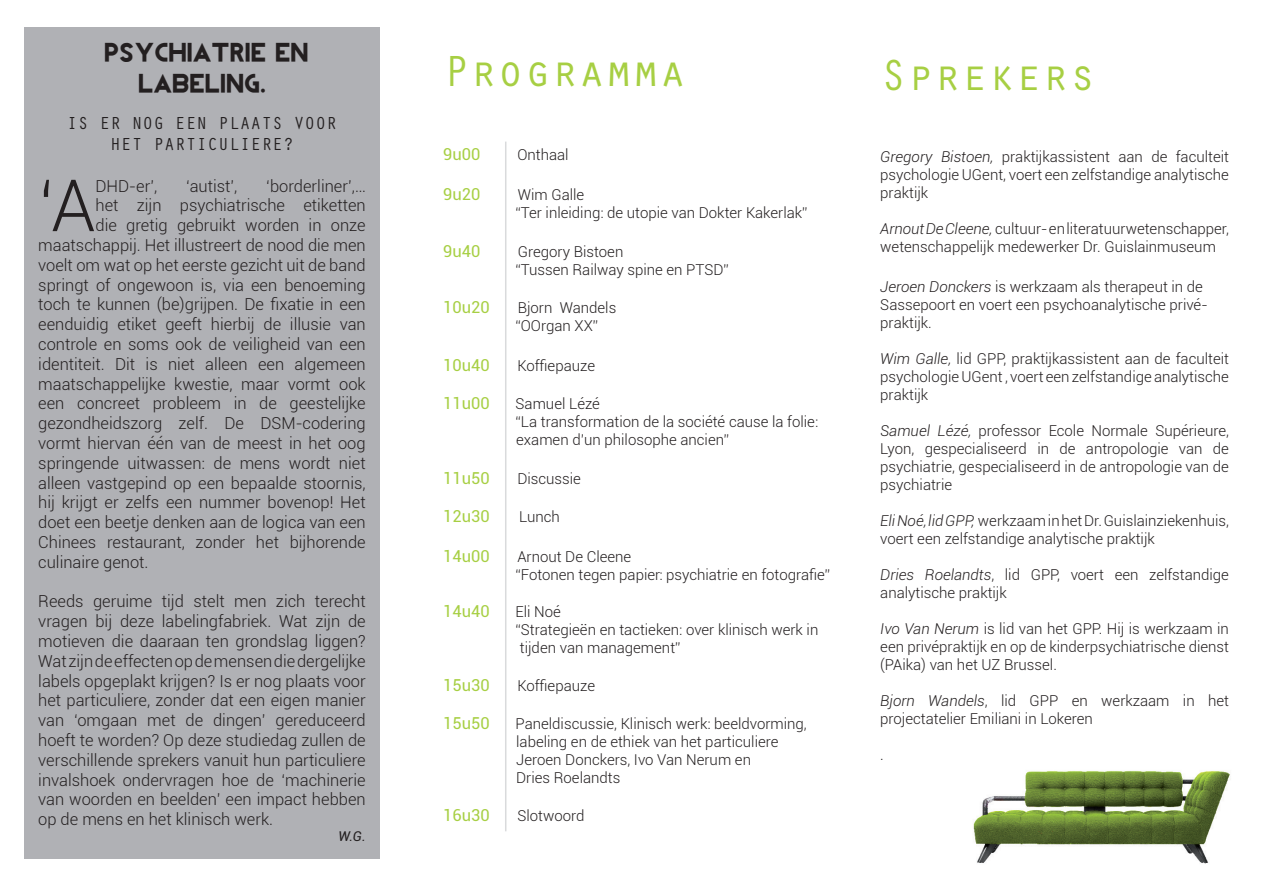
<style>
.page{position:relative;width:1263px;height:893px;background:#fff}
.page>*{position:absolute;margin:0;border:0;box-sizing:border-box;transform-origin:0 0}
.t1{font:300 72.15px "Roboto";color:#231f20}
.t2{font:45px "Orator Std";color:#a7cf43}
.t3{font:25.5px/30.6px "REVOLUTION";color:#231f20;text-align:center}
.t4{font:18px/21.6px "Orator Std";color:#231f20;text-align:center}
.t5{font:300 16.5px/19.8px "Roboto";color:#231f20;text-align:justify}
.t6{font:16.5px "Roboto";color:#a7cf43}
.t7{font:300 15px/18px "Roboto";color:#231f20}
.t8{font:italic 13.5px "Roboto";color:#231f20}
.s1{font-style:italic}
</style>
<div class="page">
<img style="left:973px;top:771px;width:257px;height:93px">
<div style="left:24px;top:28px;width:356px;height:831px;background:#b0b1b5"></div>
<hr style="left:505px;top:142px;width:1px;height:689px;background:#d9dadc">
<h3 class="t3" style="left:104px;top:32px;width:206px">PSYCHIATRIE EN<br>LABELING.</h3>
<p class="t4" style="left:67px;top:111px;width:272px">IS ER NOG EEN PLAATS VOOR<br>HET PARTICULIERE?</p>
<h1 class="t1" style="left:38px;top:156px;width:59px">‘A</h1>
<p class="t5" style="left:95px;top:175px;width:63px">DHD-er’,</p>
<p class="t5" style="left:186px;top:175px;width:53px">‘autist’,</p>
<p class="t5" style="left:266px;top:175px;width:101px">‘borderliner’,…</p>
<p class="t5" style="left:95px;top:195px;width:272px">het zijn psychiatrische etiketten</p>
<p class="t5" style="left:95px;top:215px;width:272px">die gretig gebruikt worden in onze</p>
<p class="t5" style="left:38px;top:235px;width:329px">maatschappij. Het illustreert de nood die men</p>
<p class="t5" style="left:38px;top:254px;width:329px">voelt om wat op het eerste gezicht uit de band</p>
<p class="t5" style="left:38px;top:274px;width:329px">springt of ongewoon is, via een benoeming</p>
<p class="t5" style="left:38px;top:294px;width:329px">toch te kunnen (be)grijpen. De fixatie in een</p>
<p class="t5" style="left:38px;top:314px;width:329px">eenduidig etiket geeft hierbij de illusie van</p>
<p class="t5" style="left:38px;top:334px;width:329px">controle en soms ook de veiligheid van een</p>
<p class="t5" style="left:38px;top:353px;width:329px">identiteit. Dit is niet alleen een algemeen</p>
<p class="t5" style="left:38px;top:373px;width:329px">maatschappelijke kwestie, maar vormt ook</p>
<p class="t5" style="left:38px;top:393px;width:329px">een concreet probleem in de geestelijke</p>
<p class="t5" style="left:38px;top:413px;width:329px">gezondheidszorg zelf. De DSM-codering</p>
<p class="t5" style="left:38px;top:433px;width:329px">vormt hiervan één van de meest in het oog</p>
<p class="t5" style="left:38px;top:452px;width:329px">springende uitwassen: de mens wordt niet</p>
<p class="t5" style="left:38px;top:472px;width:329px">alleen vastgepind op een bepaalde stoornis,</p>
<p class="t5" style="left:38px;top:492px;width:329px">hij krijgt er zelfs een nummer bovenop! Het</p>
<p class="t5" style="left:38px;top:512px;width:329px">doet een beetje denken aan de logica van een</p>
<p class="t5" style="left:38px;top:532px;width:329px">Chinees restaurant, zonder het bijhorende</p>
<p class="t5" style="left:38px;top:551px;width:112px">culinaire genot.</p>
<p class="t5" style="left:38px;top:591px;width:329px">Reeds geruime tijd stelt men zich terecht vragen bij deze labelingfabriek. Wat zijn de motieven die daaraan ten grondslag liggen?<br>Wat zijn de effecten op de mensen die dergelijke labels opgeplakt krijgen? Is er nog plaats voor het particuliere, zonder dat een eigen manier van ‘omgaan met de dingen’ gereduceerd hoeft te worden? Op deze studiedag zullen de verschillende sprekers vanuit hun particuliere invalshoek ondervragen hoe de ‘machinerie van woorden en beelden’ een impact hebben op de mens en het klinisch werk.</p>
<p class="t8" style="left:338px;top:827px;width:29px">W.G.</p>
<h2 class="t2" style="left:443px;top:39px;width:244px">Programma</h2>
<p class="t6" style="left:443px;top:143px;width:39px">9u00</p>
<p class="t7" style="left:517px;top:145px;width:53px">Onthaal</p>
<p class="t6" style="left:443px;top:182px;width:39px">9u20</p>
<p class="t7" style="left:515px;top:185px;width:293px">Wim Galle<br>“Ter inleiding: de utopie van Dokter Kakerlak”</p>
<p class="t6" style="left:443px;top:240px;width:39px">9u40</p>
<p class="t7" style="left:515px;top:243px;width:215px">Gregory Bistoen<br>“Tussen Railway spine en PTSD”</p>
<p class="t6" style="left:443px;top:296px;width:48px">10u20</p>
<p class="t7" style="left:515px;top:298px;width:102px">Bjorn Wandels “OOrgan XX”</p>
<p class="t6" style="left:443px;top:353px;width:48px">10u40</p>
<p class="t7" style="left:517px;top:356px;width:79px">Koffiepauze</p>
<p class="t6" style="left:443px;top:391px;width:48px">11u00</p>
<p class="t7" style="left:515px;top:394px;width:304px">Samuel Lézé<br>“La transformation de la société cause la folie: examen d’un philosophe ancien”</p>
<p class="t6" style="left:443px;top:467px;width:48px">11u50</p>
<p class="t7" style="left:517px;top:469px;width:65px">Discussie</p>
<p class="t6" style="left:443px;top:505px;width:48px">12u30</p>
<p class="t7" style="left:519px;top:507px;width:42px">Lunch</p>
<p class="t6" style="left:443px;top:544px;width:48px">14u00</p>
<p class="t7" style="left:515px;top:547px;width:316px">Arnout De Cleene<br>“Fotonen tegen papier: psychiatrie en fotografie”</p>
<p class="t6" style="left:443px;top:600px;width:48px">14u40</p>
<p class="t7" style="left:515px;top:603px;width:304px">Eli Noé<br>“Strategieën en tactieken: over klinisch werk in tijden van management”</p>
<p class="t6" style="left:443px;top:674px;width:48px">15u30</p>
<p class="t7" style="left:517px;top:676px;width:79px">Koffiepauze</p>
<p class="t6" style="left:443px;top:712px;width:48px">15u50</p>
<p class="t7" style="left:515px;top:714px;width:293px">Paneldiscussie, Klinisch werk: beeldvorming, labeling en de ethiek van het particuliere Jeroen Donckers, Ivo Van Nerum en<br>Dries Roelandts</p>
<p class="t6" style="left:443px;top:803px;width:48px">16u30</p>
<p class="t7" style="left:517px;top:806px;width:69px">Slotwoord</p>
<h2 class="t2" style="left:880px;top:43px;width:217px">Sprekers</h2>
<p class="t7" style="left:880px;top:147px;width:350px;text-align:justify"><span class="s1">Gregory Bistoen,</span> praktijkassistent aan de faculteit psychologie UGent, voert een zelfstandige analytische praktijk</p>
<p class="t7" style="left:880px;top:219px;width:350px"><span class="s1">Arnout De Cleene,</span> cultuur- en literatuurwetenschapper, wetenschappelijk medewerker Dr. Guislainmuseum</p>
<p class="t7" style="left:880px;top:277px;width:329px"><span class="s1">Jeroen Donckers</span> is werkzaam als therapeut in de<br>Sassepoort en voert een psychoanalytische privé&shy;praktijk.</p>
<p class="t7" style="left:880px;top:349px;width:350px;text-align:justify"><span class="s1">Wim Galle,</span> lid GPP, praktijkassistent aan de faculteit psychologie UGent , voert een zelfstandige analytische praktijk</p>
<p class="t7" style="left:880px;top:421px;width:350px;text-align:justify"><span class="s1">Samuel Lézé,</span> professor Ecole Normale Supérieure, Lyon, gespecialiseerd in de antropologie van de psychiatrie, gespecialiseerd in de antropologie van de psychiatrie</p>
<p class="t7" style="left:880px;top:511px;width:350px"><span class="s1">Eli Noé, lid GPP,</span> werkzaam in het Dr. Guislainziekenhuis, voert een zelfstandige analytische praktijk</p>
<p class="t7" style="left:880px;top:565px;width:350px"><span class="s1">Dries Roelandts</span>, lid GPP, voert een zelfstandige analytische praktijk</p>
<p class="t7" style="left:880px;top:619px;width:350px;text-align:justify"><span class="s1">Ivo Van Nerum</span> is lid van het GPP. Hij is werkzaam in een privépraktijk en op de kinderpsychiatrische dienst (PAika) van het UZ Brussel.</p>
<p class="t7" style="left:880px;top:691px;width:350px"><span class="s1">Bjorn Wandels</span>, lid GPP en werkzaam in het projectatelier Emiliani in Lokeren</p>
<p class="t7" style="left:880px;top:745px;width:5px">.</p>
</div>
